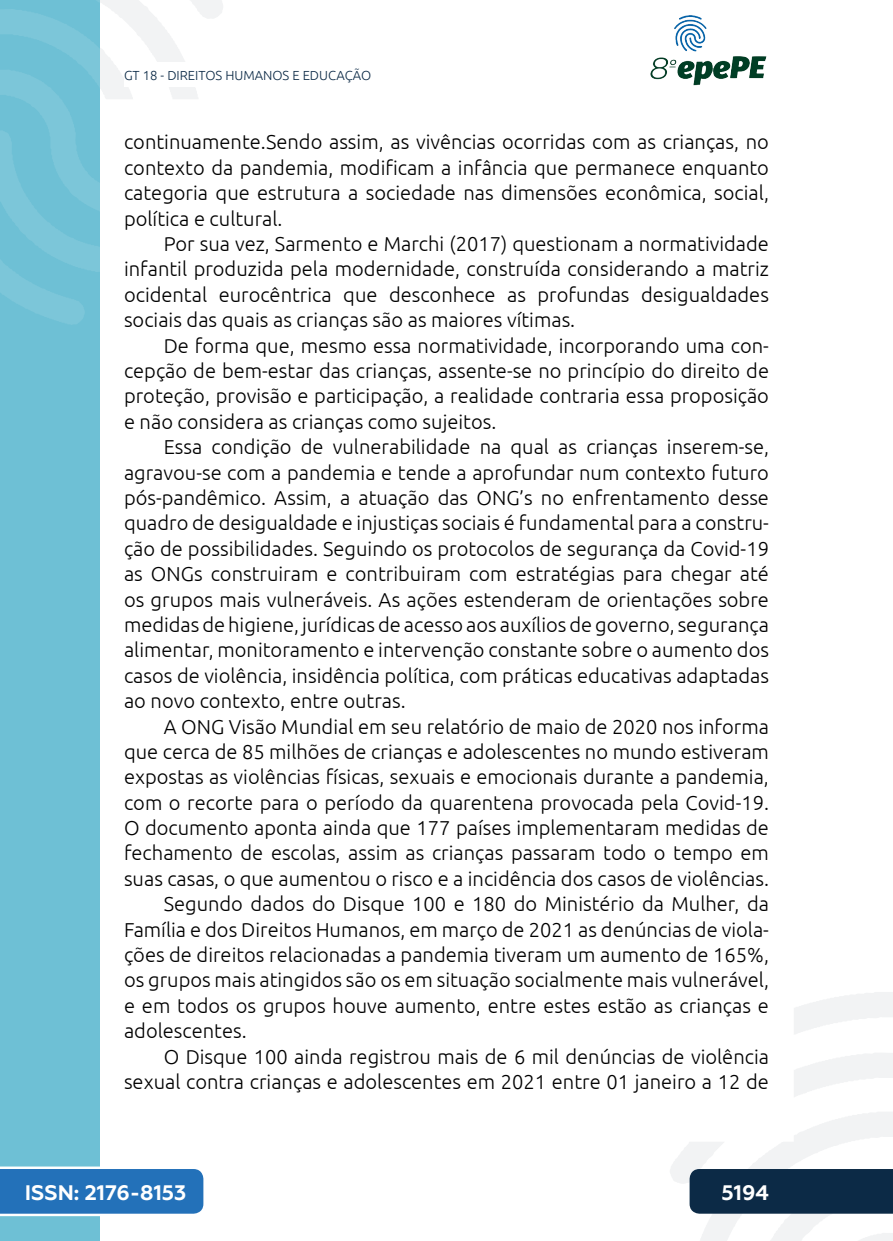
<style>
.page{position:relative;width:893px;height:1241px;background:#fff}
.page>*{position:absolute;margin:0;border:0;box-sizing:border-box;transform-origin:0 0}
.t1{font:700 21px "Geometria";color:#fff}
._5_CORPO{font:300 20.12px/25.4px "Ubuntu";color:#000;text-align:justify}
.t2{font:300 13.12px "Ubuntu";color:#0c2a46}
</style>
<div class="page">
<svg style="left:670px;top:992px;width:223px;height:248px"></svg>
<svg style="left:99px;top:0;width:124px;height:324px"></svg>
<img style="left:650px;top:15px;width:117px;height:71px">
<div style="left:0;top:0;width:99px;height:1240px;background:#6ec0d5"></div>
<svg style="left:0;top:0;width:99px;height:325px"></svg>
<svg style="left:0;top:1166px;width:203px;height:49px;background:#367dbf"></svg>
<div style="left:690px;top:1168px;width:203px;height:45px;background:#0c2a46"></div>
<div style="left:124px;top:62px;width:516px;height:25px;background:#fff"></div>
<p class="t2" style="left:124px;top:67px;width:249px">GT 18 - DIREITOS HUMANOS E EDUCAÇÃO</p>
<p class="_5_CORPO" style="left:124px;top:129px;width:646px">continuamente.Sendo assim, as vivências ocorridas com as crianças, no contexto da pandemia, modificam a infância que permanece enquanto categoria que estrutura a sociedade nas dimensões econômica, social, política e cultural.</p>
<p class="_5_CORPO" style="left:124px;top:231px;width:646px;text-indent:40px">Por sua vez, Sarmento e Marchi (2017) questionam a normatividade infantil produzida pela modernidade, construída considerando a matriz ocidental eurocêntrica que desconhece as profundas desigualdades sociais das quais as crianças são as maiores vítimas.</p>
<p class="_5_CORPO" style="left:124px;top:332px;width:646px;text-indent:40px">De forma que, mesmo essa normatividade, incorporando uma con&shy;cepção de bem-estar das crianças, assente-se no princípio do direito de proteção, provisão e participação, a realidade contraria essa proposição e não considera as crianças como sujeitos.</p>
<p class="_5_CORPO" style="left:124px;top:434px;width:646px;text-indent:40px">Essa condição de vulnerabilidade na qual as crianças inserem-se, agravou-se com a pandemia e tende a aprofundar num contexto futuro pós-pandêmico. Assim, a atuação das ONG’s no enfrentamento desse quadro de desigualdade e injustiças sociais é fundamental para a constru&shy;ção de possibilidades. Seguindo os protocolos de segurança da Covid-19 as ONGs construiram e contribuiram com estratégias para chegar até os grupos mais vulneráveis. As ações estenderam de orientações sobre medidas de higiene, jurídicas de acesso aos auxílios de governo, segurança alimentar, monitoramento e intervenção constante sobre o aumento dos casos de violência, insidência política, com práticas educativas adaptadas ao novo contexto, entre outras.</p>
<p class="_5_CORPO" style="left:124px;top:713px;width:646px;text-indent:40px">A ONG Visão Mundial em seu relatório de maio de 2020 nos informa que cerca de 85 milhões de crianças e adolescentes no mundo estiveram expostas as violências físicas, sexuais e emocionais durante a pandemia, com o recorte para o período da quarentena provocada pela Covid-19.<br>O documento aponta ainda que 177 países implementaram medidas de fechamento de escolas, assim as crianças passaram todo o tempo em suas casas, o que aumentou o risco e a incidência dos casos de violências.</p>
<p class="_5_CORPO" style="left:124px;top:890px;width:646px;text-indent:40px">Segundo dados do Disque 100 e 180 do Ministério da Mulher, da Família e dos Direitos Humanos, em março de 2021 as denúncias de viola&shy;ções de direitos relacionadas a pandemia tiveram um aumento de 165%, os grupos mais atingidos são os em situação socialmente mais vulnerável, e em todos os grupos houve aumento, entre estes estão as crianças e adolescentes.</p>
<p class="_5_CORPO" style="left:124px;top:1043px;width:646px;text-align:right">O Disque 100 ainda registrou mais de 6 mil denúncias de violência sexual contra crianças e adolescentes em 2021 entre 01 janeiro a 12 de</p>
<p class="t1" style="left:25px;top:1179px;width:163px">ISSN: 2176-8153</p>
<p class="t1" style="left:722px;top:1179px;width:49px">5194</p>
</div>
